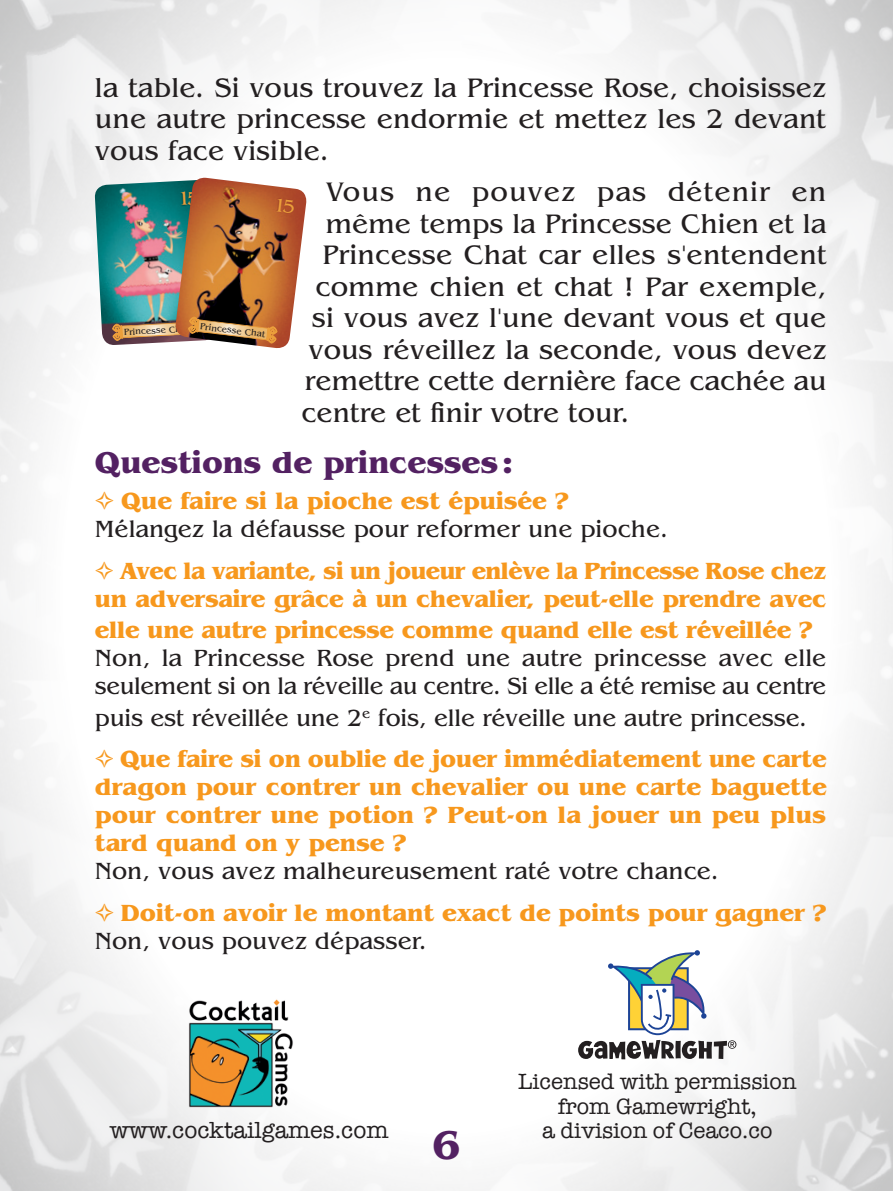
<style>
.page{position:relative;width:893px;height:1191px;background:#fff}
.page>*{position:absolute;margin:0;border:0;box-sizing:border-box;transform-origin:0 0}
.t1{font:700 42px "Benguiat";color:#532162}
.t2{font:700 31.5px "Benguiat";color:#532162}
.t3{font:28px/31.5px "Benguiat";color:#231f20;text-align:justify}
.t4{font:28px "Benguiat";letter-spacing:.035em;color:#231f20}
.t5{font:700 24.5px/28px "Benguiat";letter-spacing:-.01em;color:#f7981d}
.t6{font:24.5px/28px "Benguiat";color:#231f20}
.t7{font:23.8px "American Typewriter";color:#231f20}
.t8{font:22.75px/24.5px "American Typewriter";color:#231f20;text-align:center}
.t9{font:9.1px "Benguiat";color:#231f20}
.s1{color:#f7981d}
.s2{font-weight:700;color:#f7981d}
.s3{font-weight:400;color:#231f20}
</style>
<div class="page">
<img style="left:94px;top:180px;width:81px;height:165px">
<img style="left:175px;top:178px;width:132px;height:171px">
<img style="left:113px;top:317px;width:164px;height:26px">
<svg style="left:578px;top:950px;width:158px;height:109px"></svg>
<img style="left:186px;top:999px;width:107px;height:110px">
<svg style="left:181px;top:191px;width:18px;height:14px"></svg>
<svg style="left:276px;top:198px;width:19px;height:15px"></svg>
<p class="t3" style="left:95px;top:71px;width:733px">la table. Si vous trouvez la Princesse Rose, choisissez une autre princesse endormie et mettez les 2 devant vous face visible.</p>
<p class="t4" style="left:326px;top:176px;width:502px">Vous ne pouvez pas détenir en</p>
<p class="t3" style="left:326px;top:207px;width:502px">même temps la Princesse Chien et la</p>
<p class="t3" style="left:322px;top:239px;width:506px">Princesse Chat car elles s'entendent</p>
<p class="t3" style="left:315px;top:270px;width:513px">comme chien et chat ! Par exemple,</p>
<p class="t3" style="left:312px;top:302px;width:516px">si vous avez l'une devant vous et que</p>
<p class="t3" style="left:308px;top:333px;width:519px">vous réveillez la seconde, vous devez</p>
<p class="t3" style="left:305px;top:365px;width:523px">remettre cette dernière face cachée au</p>
<p class="t3" style="left:301px;top:396px;width:330px">centre et finir votre tour.</p>
<p class="t2" style="left:95px;top:444px;width:419px">Questions de princesses:</p>
<p class="t6" style="left:95px;top:487px;width:575px"><span class="s1">✧</span> <span class="s2">Que faire si la pioche est épuisée ?<br></span>Mélangez la défausse pour reformer une pioche.</p>
<p class="t5" style="left:95px;top:556px;width:733px">✧ Avec la variante, si un joueur enlève la Princesse Rose chez un adversaire grâce à un chevalier, peut-elle prendre avec</p>
<p class="t5" style="left:95px;top:616px;width:719px">elle une autre princesse comme quand elle est réveillée ?</p>
<p class="t6" style="left:95px;top:644px;width:733px">Non, la Princesse Rose prend une autre princesse avec elle seulement si on la réveille au centre. Si elle a été remise au centre</p>
<p class="t6" style="left:95px;top:697px;width:733px;line-height:41.3px">puis est réveillée une 2<sup>e</sup> fois, elle réveille une autre princesse. <span class="s1">✧</span> <span class="s2">Que faire si on oublie de jouer immédiatement une carte</span></p>
<p class="t5" style="left:95px;top:773px;width:733px;text-align:justify">dragon pour contrer un chevalier ou une carte baguette pour contrer une potion ? Peut-on la jouer un peu plus tard quand on y pense ?</p>
<p class="t5" style="left:95px;top:850px;width:733px;line-height:41.3px"><span class="s3">Non, vous avez malheureusement raté votre chance.<br></span>✧ Doit-on avoir le montant exact de points pour gagner ?</p>
<p class="t6" style="left:95px;top:926px;width:334px">Non, vous pouvez dépasser.</p>
<p class="t9" style="left:124px;top:327px;width:72px;rotate:-3deg">Princesse Chien</p>
<p class="t9" style="left:201px;top:321px;width:67px;rotate:7deg">Princesse Chat</p>
<p class="t8" style="left:518px;top:1068px;width:280px">Licensed with permission from Gamewright,</p>
<p class="t7" style="left:110px;top:1112px;width:280px">www.cocktailgames.com</p>
<p class="t8" style="left:542px;top:1117px;width:232px">a division of Ceaco.co</p>
<h1 class="t1" style="left:432px;top:1120px;width:30px">6</h1>
</div>
